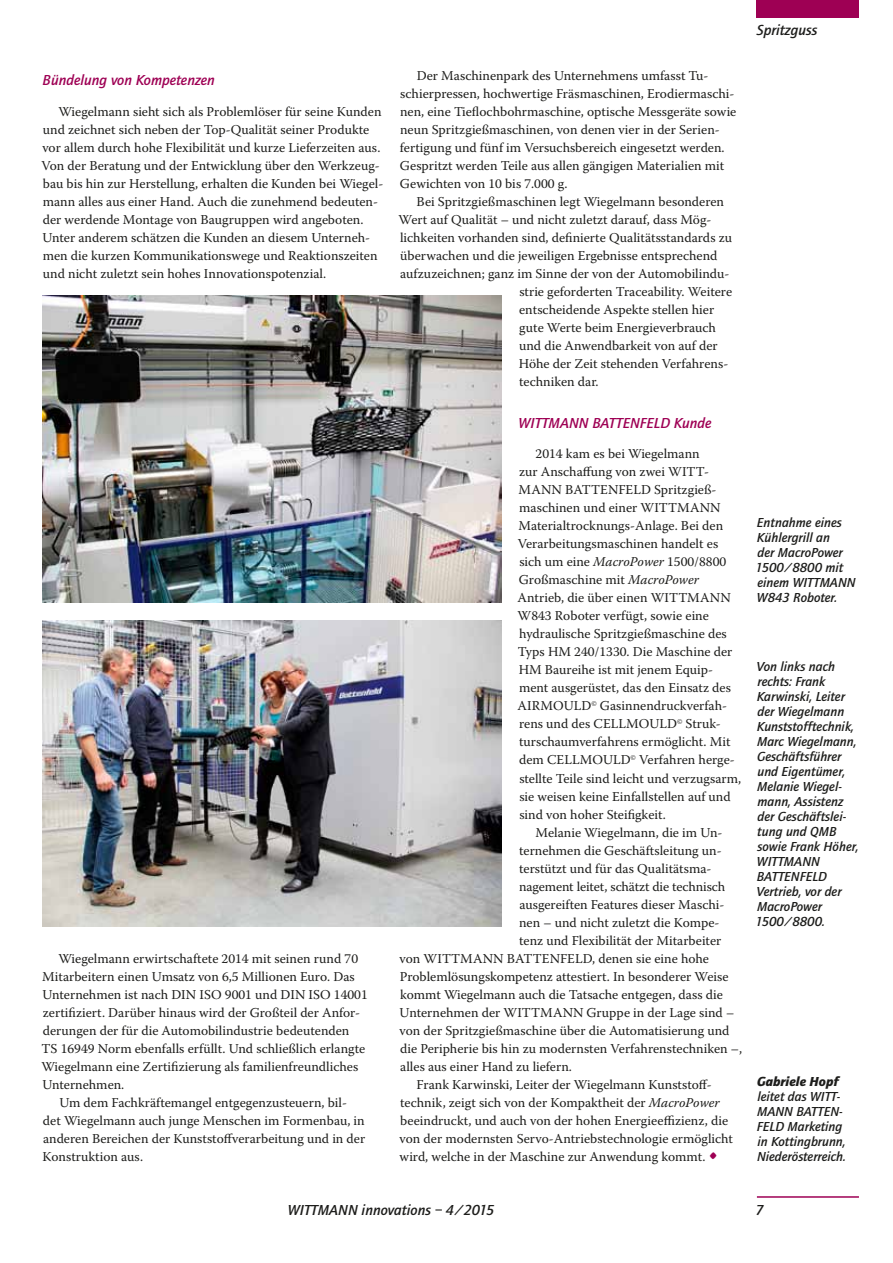
<style>
.page{position:relative;width:893px;height:1263px;background:#fff}
.page>*{position:absolute;margin:0;border:0;box-sizing:border-box;transform-origin:0 0}
.t1{font:italic 500 15px "Quay Sans";color:#9e0054}
.t2{font:italic 500 15px "Quay Sans";color:#1d1d1b}
.t3{font:13.5px/18px "Warnock Pro";color:#1d1d1b}
.t4{font:italic 500 13.5px/15px "Quay Sans";color:#1d1d1b}
.t5{font:italic 900 13.5px "Quay Sans";color:#1d1d1b}
.s1{font-style:italic}
.s2{font-size:24px;color:#9e0054}
</style>
<div class="page">
<div style="left:757px;top:0;width:102px;height:18px;background:#9e0054"></div>
<hr style="left:757px;top:1196px;width:102px;height:2px;background:#9e0054">
<img style="left:43px;top:620px;width:459px;height:306px">
<img style="left:43px;top:296px;width:459px;height:306px">
<p class="t1" style="left:43px;top:71px;width:174px">Bündelung von Kompetenzen</p>
<p class="t3" style="left:41px;top:102px;width:343px;text-indent:17px">Wiegelmann sieht sich als Problemlöser für seine Kunden und zeichnet sich neben der Top-Qualität seiner Produkte vor allem durch hohe Flexibilität und kurze Lieferzeiten aus.<br>Von der Beratung und der Entwicklung über den Werkzeug&shy;bau bis hin zur Herstellung, erhalten die Kunden bei Wiegel&shy;mann alles aus einer Hand. Auch die zunehmend bedeuten&shy;der werdende Montage von Baugruppen wird angeboten.<br>Unter anderem schätzen die Kunden an diesem Unterneh&shy;men die kurzen Kommunikationswege und Reaktionszeiten und nicht zuletzt sein hohes Innovationspotenzial.</p>
<p class="t3" style="left:58px;top:949px;width:301px">Wiegelmann erwirtschaftete 2014 mit seinen rund 70</p>
<p class="t3" style="left:42px;top:967px;width:314px">Mitarbeitern einen Umsatz von 6,5 Millionen Euro. Das</p>
<p class="t3" style="left:42px;top:985px;width:327px">Unternehmen ist nach DIN ISO 9001 und DIN ISO 14001</p>
<p class="t3" style="left:43px;top:1003px;width:319px">zertifiziert. Darüber hinaus wird der Großteil der Anfor-</p>
<p class="t3" style="left:43px;top:1021px;width:308px">derungen der für die Automobilindustrie bedeutenden</p>
<p class="t3" style="left:42px;top:1039px;width:325px">TS 16949 Norm ebenfalls erfüllt. Und schließlich erlangte</p>
<p class="t3" style="left:41px;top:1057px;width:318px">Wiegelmann eine Zertifizierung als familienfreundliches</p>
<p class="t3" style="left:42px;top:1075px;width:83px">Unternehmen.</p>
<p class="t3" style="left:59px;top:1093px;width:289px">Um dem Fachkräftemangel entgegenzusteuern, bil-</p>
<p class="t3" style="left:43px;top:1111px;width:323px">det Wiegelmann auch junge Menschen im Formenbau, in</p>
<p class="t3" style="left:43px;top:1129px;width:324px">anderen Bereichen der Kunststoffverarbeitung und in der</p>
<p class="t3" style="left:43px;top:1147px;width:102px">Konstruktion aus.</p>
<p class="t3" style="left:400px;top:66px;width:338px;text-indent:17px">Der Maschinenpark des Unternehmens umfasst Tu&shy;schierpressen, hochwertige Fräsmaschinen, Erodiermaschi&shy;nen, eine Tieflochbohrmaschine, optische Messgeräte sowie neun Spritzgießmaschinen, von denen vier in der Serien&shy;fertigung und fünf im Versuchsbereich eingesetzt werden.<br>Gespritzt werden Teile aus allen gängigen Materialien mit Gewichten von 10 bis 7.000 g.</p>
<p class="t3" style="left:417px;top:192px;width:309px">Bei Spritzgießmaschinen legt Wiegelmann besonderen</p>
<p class="t3" style="left:399px;top:210px;width:314px">Wert auf Qualität – und nicht zuletzt darauf, dass Mög-</p>
<p class="t3" style="left:400px;top:228px;width:334px">lichkeiten vorhanden sind, definierte Qualitätsstandards zu</p>
<p class="t3" style="left:400px;top:246px;width:319px">überwachen und die jeweiligen Ergebnisse entsprechend</p>
<p class="t3" style="left:400px;top:264px;width:331px">aufzuzeichnen; ganz im Sinne der von der Automobilindu-</p>
<p class="t3" style="left:519px;top:282px;width:214px">strie geforderten Traceability. Weitere</p>
<p class="t3" style="left:519px;top:300px;width:197px">entscheidende Aspekte stellen hier</p>
<p class="t3" style="left:519px;top:318px;width:198px">gute Werte beim Energieverbrauch</p>
<p class="t3" style="left:519px;top:336px;width:200px">und die Anwendbarkeit von auf der</p>
<p class="t3" style="left:519px;top:354px;width:211px">Höhe der Zeit stehenden Verfahrens-</p>
<p class="t3" style="left:519px;top:372px;width:81px">techniken dar.</p>
<p class="t1" style="left:519px;top:415px;width:195px">WITTMANN BATTENFELD Kunde</p>
<p class="t3" style="left:518px;top:444px;width:225px;text-indent:18px">2014 kam es bei Wiegelmann<br>zur Anschaffung von zwei WITT-MANN BATTENFELD Spritzgieß&shy;maschinen und einer WITTMANN Materialtrocknungs-Anlage. Bei den Verarbeitungsmaschinen handelt es sich um eine <span class="s1">MacroPower</span> 1500/8800<br>Großmaschine mit <span class="s1">MacroPower </span>Antrieb, die über einen WITTMANN W843 Roboter verfügt, sowie eine hydraulische Spritzgießmaschine des Typs HM 240/1330. Die Maschine der HM Baureihe ist mit jenem Equip&shy;ment ausgerüstet, das den Einsatz des AIRMOULD<sup>©</sup> Gasinnendruckverfah&shy;rens und des CELLMOULD<sup>©</sup> Struk&shy;turschaumverfahrens ermöglicht. Mit dem CELLMOULD<sup>©</sup> Verfahren herge&shy;stellte Teile sind leicht und verzugsarm, sie weisen keine Einfallstellen auf und sind von hoher Steifigkeit.</p>
<p class="t3" style="left:536px;top:823px;width:189px">Melanie Wiegelmann, die im Un-</p>
<p class="t3" style="left:519px;top:841px;width:204px">ternehmen die Geschäftsleitung un-</p>
<p class="t3" style="left:519px;top:859px;width:194px">terstützt und für das Qualitätsma-</p>
<p class="t3" style="left:519px;top:877px;width:208px">nagement leitet, schätzt die technisch</p>
<p class="t3" style="left:519px;top:895px;width:207px">ausgereiften Features dieser Maschi-</p>
<p class="t3" style="left:519px;top:913px;width:202px">nen – und nicht zuletzt die Kompe-</p>
<p class="t3" style="left:519px;top:931px;width:204px">tenz und Flexibilität der Mitarbeiter</p>
<p class="t3" style="left:400px;top:949px;width:311px">von WITTMANN BATTENFELD, denen sie eine hohe</p>
<p class="t3" style="left:400px;top:967px;width:330px">Problemlösungskompetenz attestiert. In besonderer Weise</p>
<p class="t3" style="left:400px;top:985px;width:324px">kommt Wiegelmann auch die Tatsache entgegen, dass die</p>
<p class="t3" style="left:400px;top:1003px;width:336px">Unternehmen der WITTMANN Gruppe in der Lage sind –</p>
<p class="t3" style="left:400px;top:1021px;width:331px">von der Spritzgießmaschine über die Automatisierung und</p>
<p class="t3" style="left:400px;top:1039px;width:343px">die Peripherie bis hin zu modernsten Verfahrenstechniken –,</p>
<p class="t3" style="left:400px;top:1057px;width:173px">alles aus einer Hand zu liefern.</p>
<p class="t3" style="left:417px;top:1075px;width:297px">Frank Karwinski, Leiter der Wiegelmann Kunststoff-</p>
<p class="t3" style="left:400px;top:1093px;width:321px">technik, zeigt sich von der Kompaktheit der <span class="s1">MacroPower</span></p>
<p class="t3" style="left:400px;top:1111px;width:329px">beeindruckt, und auch von der hohen Energieeffizienz, die</p>
<p class="t3" style="left:400px;top:1129px;width:335px">von der modernsten Servo-Antriebstechnologie ermöglicht</p>
<p class="t3" style="left:400px;top:1147px;width:320px">wird, welche in der Maschine zur Anwendung kommt. <span class="s2">•</span></p>
<p class="t2" style="left:757px;top:22px;width:62px">Spritzguss</p>
<p class="t4" style="left:755px;top:515px;width:102px">Entnahme eines<br>Kühlergrill an<br>der MacroPower<br>1500/8800 mit einem WITTMANN<br>W843 Roboter.</p>
<p class="t4" style="left:755px;top:659px;width:105px">Von links nach rechts: Frank<br>Karwinski, Leiter der Wiegelmann<br>Kunststofftechnik,<br>Marc Wiegelmann,<br>Geschäftsführer und Eigentümer,<br>Melanie Wiegel&shy;mann, Assistenz der Geschäftslei&shy;tung und QMB sowie Frank Höher,<br>WITTMANN<br>BATTENFELD<br>Vertrieb, vor der<br>MacroPower<br>1500/8800.</p>
<p class="t5" style="left:757px;top:1073px;width:83px">Gabriele Hopf</p>
<p class="t4" style="left:757px;top:1089px;width:91px">leitet das WITT-<br>MANN BATTEN-<br>FELD Marketing in Kottingbrunn,<br>Niederösterreich.</p>
<p class="t2" style="left:288px;top:1201px;width:208px">WITTMANN innovations – 4/2015</p>
<p class="t2" style="left:756px;top:1201px;width:10px">7</p>
</div>
